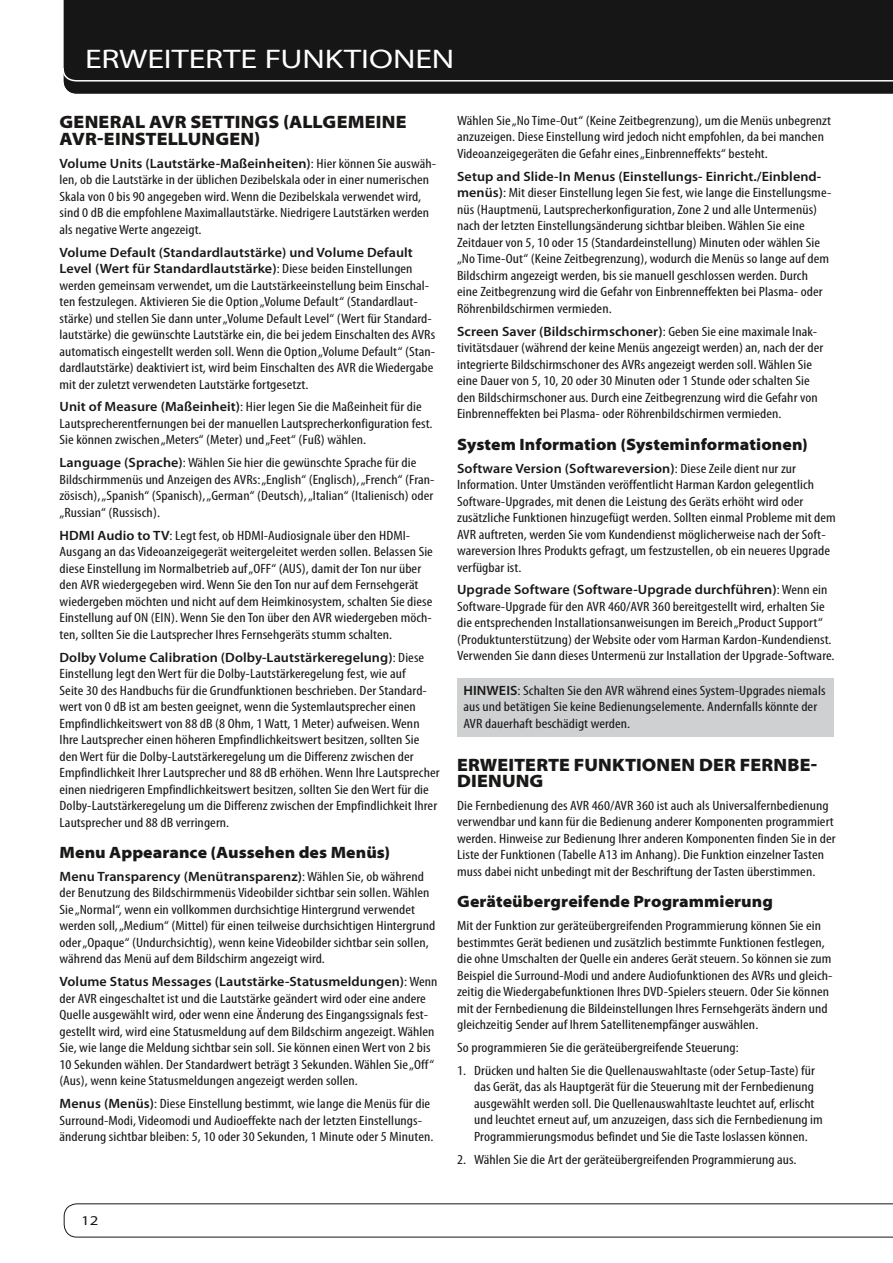
<style>
.page{position:relative;width:893px;height:1263px;background:#fff}
.page>*{position:absolute;margin:0;border:0;box-sizing:border-box;transform-origin:0 0}
.t1{font:semi-expanded 27px "Myriad Pro";color:#fff;scale:1.15 1}
.t2{font:900 semi-expanded 18px/16.5px "Myriad Pro";letter-spacing:.01em;color:#1a1817}
.t3{font:900 semi-expanded 16.5px "Myriad Pro";color:#1a1817}
.t4{font:condensed 13.5px/16.5px "Myriad Pro";letter-spacing:.005em;color:#1a1817;scale:1.15 1}
.t5{font:semi-expanded 13.5px "Myriad Pro";color:#1a1817;scale:1.15 1}
.s1{font-weight:600;font-stretch:normal}
</style>
<div class="page">
<div style="left:63px;top:0;width:830px;height:94px;background:#161616"></div>
<svg style="left:63px;top:1203px;width:830px;height:35px"></svg>
<div style="left:457px;top:678px;width:376px;height:58px;background:#cfd0d1"></div>
<h1 class="t1" style="left:85px;top:44px;width:323px">ERWEITERTE FU NKTIONEN</h1>
<h2 class="t2" style="left:60px;top:114px;width:348px">General AVR Settings (Allgemeine<br>AVR-Einstellu</h2>
<h2 class="t2" style="left:202px;top:131px;width:60px">ngen)</h2>
<p class="t4" style="left:60px;top:155px;width:329px"><span class="s1">Volume Units (Lautstärke-Maßeinheiten)</span>: Hier können Sie auswäh&shy;len, ob die Lautstärke in der üblichen Dezibelskala oder in einer numerischen Skala von 0 bis 90 angegeben wird. Wenn die Dezibelskala verwendet wird, sind 0 dB die empfohlene Maximallautstärke. Niedrigere Lautstärken werden als negative Werte angezeigt.</p>
<p class="t4" style="left:60px;top:244px;width:328px"><span class="s1">Volume Default (Standardlautstärke) und Volume Default Level (Wert für Standardlautstärke)</span>: Diese beiden Einstellungen werden gemeinsam verwendet, um die Lautstärkeeinstellung beim Einschal&shy;ten festzulegen. Aktivieren Sie die Option „Volume Default“ (Standardlaut&shy;stärke) und stellen Sie dann unter „Volume Default Level“ (Wert für Standard&shy;lautstärke) die gewünschte Lautstärke ein, die bei jedem Einschalten des AVRs automatisch eingestellt werden soll. Wenn die Option „Volume Default“ (Stan&shy;dardlautstärke) deaktiviert ist, wird beim Einschalten des AVR die Wiedergabe mit der zuletzt verwendeten Lautstärke fortgesetzt.</p>
<p class="t4" style="left:60px;top:399px;width:326px"><span class="s1">Unit of Measure (Maßeinheit)</span>: Hier legen Sie die Maßeinheit für die<br>Lautsprecherentfernungen bei der manuellen Lautsprecherkonfiguration fest.<br>Sie können zwischen „Meters“ (Meter) und „Feet“ (Fuß) wählen.</p>
<p class="t4" style="left:60px;top:455px;width:328px"><span class="s1">Language (Sprache)</span>: Wählen Sie hier die gewünschte Sprache für die Bildschirmmenüs und Anzeigen des AVRs: „English“ (Englisch), „French“ (Fran&shy;zösisch), „Spanish“ (Spanisch), „German“ (Deutsch), „Italian“ (Italienisch) oder „Russian“ (Russisch).</p>
<p class="t4" style="left:60px;top:527px;width:326px"><span class="s1">HDMI Audio to TV</span>: Legt fest, ob HDMI-Audiosignale über den HDMI-Ausgang an das Videoanzeigegerät weitergeleitet werden sollen. Belassen Sie diese Einstellung im Normalbetrieb auf „OFF“ (AUS), damit der Ton nur über den AVR wiedergegeben wird. Wenn Sie den Ton nur auf dem Fernsehgerät wiedergeben möchten und nicht auf dem Heimkinosystem, schalten Sie diese Einstellung auf ON (EIN). Wenn Sie den Ton über den AVR wiedergeben möch&shy;ten, sollten Sie die Lautsprecher Ihres Fernsehgeräts stumm schalten.</p>
<p class="t4" style="left:60px;top:649px;width:332px"><span class="s1">Dolby Volume Calibration (Dolby-Lautstärkeregelung)</span>: Diese Einstellung legt den Wert für die Dolby-Lautstärkeregelung fest, wie auf<br>Seite 30 des Handbuchs für die Grundfunktionen beschrieben. Der Standard&shy;wert von 0 dB ist am besten geeignet, wenn die Systemlautsprecher einen Empfindlichkeitswert von 88 dB (8 Ohm, 1 Watt, 1 Meter) aufweisen. Wenn Ihre Lautsprecher einen höheren Empfindlichkeitswert besitzen, sollten Sie den Wert für die Dolby-Lautstärkeregelung um die Differenz zwischen der Empfindlichkeit Ihrer Lautsprecher und 88 dB erhöhen. Wenn Ihre Lautsprecher einen niedrigeren Empfindlichkeitswert besitzen, sollten Sie den Wert für die Dolby-Lautstärkeregelung um die Differenz zwischen der Empfindlichkeit Ihrer Lautsprecher und 88 dB verringern.</p>
<p class="t3" style="left:60px;top:843px;width:332px">Menu Appearance (Aussehen des Menüs)</p>
<p class="t4" style="left:60px;top:868px;width:328px"><span class="s1">Menu Transparency (Menütransparenz)</span>: Wählen Sie, ob während der Benutzung des Bildschirmmenüs Videobilder sichtbar sein sollen. Wählen Sie „Normal“, wenn ein vollkommen durchsichtige Hintergrund verwendet werden soll, „Medium“ (Mittel) für einen teilweise durchsichtigen Hintergrund oder „Opaque“ (Undurchsichtig), wenn keine Videobilder sichtbar sein sollen, während das Menü auf dem Bildschirm angezeigt wird.</p>
<p class="t4" style="left:60px;top:974px;width:330px"><span class="s1">Volume Status Messages (Lautstärke-Statusmeldungen)</span>: Wenn der AVR eingeschaltet ist und die Lautstärke geändert wird oder eine andere Quelle ausgewählt wird, oder wenn eine Änderung des Eingangssignals fest&shy;gestellt wird, wird eine Statusmeldung auf dem Bildschirm angezeigt. Wählen Sie, wie lange die Meldung sichtbar sein soll. Sie können einen Wert von 2 bis 10 Sekunden wählen. Der Standardwert beträgt 3 Sekunden. Wählen Sie „Off“ (Aus), wenn keine Statusmeldungen angezeigt werden sollen.</p>
<p class="t4" style="left:60px;top:1096px;width:327px"><span class="s1">Menus (Menüs)</span>: Diese Einstellung bestimmt, wie lange die Menüs für die<br>Surround-Modi, Videomodi und Audioeffekte nach der letzten Einstellungs&shy;änderung sichtbar bleiben: 5, 10 oder 30 Sekunden, 1 Minute oder 5 Minuten.</p>
<p class="t4" style="left:457px;top:112px;width:327px">Wählen Sie „No Time-Out“ (Keine Zeitbegrenzung), um die Menüs unbegrenzt anzuzeigen. Diese Einstellung wird jedoch nicht empfohlen, da bei manchen<br>Videoanzeigegeräten die Gefahr eines „Einbrenneffekts“ besteht.</p>
<p class="t4" style="left:457px;top:168px;width:327px"><span class="s1">Setup and Slide-In Menus (Einstellungs- Einricht./Einblend&shy;menüs)</span>: Mit dieser Einstellung legen Sie fest, wie lange die Einstellungsme&shy;nüs (Hauptmenü, Lautsprecherkonfiguration, Zone 2 und alle Untermenüs) nach der letzten Einstellungsänderung sichtbar bleiben. Wählen Sie eine Zeitdauer von 5, 10 oder 15 (Standardeinstellung) Minuten oder wählen Sie „No Time-Out“ (Keine Zeitbegrenzung), wodurch die Menüs so lange auf dem Bildschirm angezeigt werden, bis sie manuell geschlossen werden. Durch eine Zeitbegrenzung wird die Gefahr von Einbrenneffekten bei Plasma- oder Röhrenbildschirmen vermieden.</p>
<p class="t4" style="left:457px;top:323px;width:320px"><span class="s1">Screen Saver (Bildschirmschoner)</span>: Geben Sie eine maximale Inak&shy;tivitätsdauer (während der keine Menüs angezeigt werden) an, nach der der integrierte Bildschirmschoner des AVRs angezeigt werden soll. Wählen Sie eine Dauer von 5, 10, 20 oder 30 Minuten oder 1 Stunde oder schalten Sie den Bildschirmschoner aus. Durch eine Zeitbegrenzung wird die Gefahr von Einbrenneffekten bei Plasma- oder Röhrenbildschirmen vermieden.</p>
<p class="t3" style="left:457px;top:435px;width:352px">System Information (Systeminformationen)</p>
<p class="t4" style="left:457px;top:460px;width:331px"><span class="s1">Software Version (Softwareversion)</span>: Diese Zeile dient nur zur Information. Unter Umständen veröffentlicht Harman Kardon gelegentlich Software-Upgrades, mit denen die Leistung des Geräts erhöht wird oder zusätzliche Funktionen hinzugefügt werden. Sollten einmal Probleme mit dem AVR auftreten, werden Sie vom Kundendienst möglicherweise nach der Soft&shy;wareversion Ihres Produkts gefragt, um festzustellen, ob ein neueres Upgrade verfügbar ist.</p>
<p class="t4" style="left:457px;top:582px;width:330px"><span class="s1">Upgrade Software (Software-Upgrade durchführen)</span>: Wenn ein Software-Upgrade für den AVR 460/AVR 360 bereitgestellt wird, erhalten Sie die entsprechenden Installationsanweisungen im Bereich „Product Support“ (Produktunterstützung) der Website oder vom Harman Kardon-Kundendienst.<br>Verwenden Sie dann dieses Untermenü zur Installation der Upgrade-Software.</p>
<p class="t4" style="left:463px;top:682px;width:316px"><span class="s1">HINWEIS</span>: Schalten Sie den AVR während eines System-Upgrades niemals aus und betätigen Sie keine Bedienungselemente. Andernfalls könnte der<br>AVR dauerhaft beschädigt werden.</p>
<h2 class="t2" style="left:457px;top:756px;width:52px">ERWEITERTE</h2>
<h2 class="t2" style="left:574px;top:756px;width:96px">FUNKTIONEN</h2>
<h2 class="t2" style="left:699px;top:756px;width:64px">DER FERN</h2>
<h2 class="t2" style="left:787px;top:756px;width:31px">BE-</h2>
<h2 class="t2" style="left:457px;top:773px;width:73px">DIENUNG</h2>
<p class="t4" style="left:457px;top:797px;width:331px">Die Fernbedienung des AVR 460/AVR 360 ist auch als Universalfernbedienung verwendbar und kann für die Bedienung anderer Komponenten programmiert werden. Hinweise zur Bedienung Ihrer anderen Komponenten finden Sie in der Liste der Funktionen (Tabelle A13 im Anhang). Die Funktion einzelner Tasten muss dabei nicht unbedingt mit der Beschriftung der Tasten überstimmen.</p>
<p class="t3" style="left:457px;top:892px;width:317px">Geräteübergreifende Programmierung</p>
<p class="t4" style="left:457px;top:918px;width:328px">Mit der Funktion zur geräteübergreifenden Programmierung können Sie ein bestimmtes Gerät bedienen und zusätzlich bestimmte Funktionen festlegen, die ohne Umschalten der Quelle ein anderes Gerät steuern. So können sie zum Beispiel die Surround-Modi und andere Audiofunktionen des AVRs und gleich&shy;zeitig die Wiedergabefunktionen Ihres DVD-Spielers steuern. Oder Sie können mit der Fernbedienung die Bildeinstellungen Ihres Fernsehgeräts ändern und gleichzeitig Sender auf Ihrem Satellitenempfänger auswählen.</p>
<p class="t4" style="left:457px;top:1040px;width:246px">So programmieren Sie die geräteübergreifende Steuerung:</p>
<p class="t4" style="left:474px;top:1062px;width:305px;text-indent:-17px">1. Drücken und halten Sie die Quellenauswahltaste (oder Setup-Taste) für das Gerät, das als Hauptgerät für die Steuerung mit der Fernbedienung ausgewählt werden soll. Die Quellenauswahltaste leuchtet auf, erlischt und leuchtet erneut auf, um anzuzeigen, dass sich die Fernbedienung im Programmierungsmodus befindet und Sie die Taste loslassen können.</p>
<p class="t4" style="left:457px;top:1151px;width:297px">2. Wählen Sie die Art der geräteübergreifenden Programmierung aus.</p>
<p class="t5" style="left:81px;top:1213px;width:17px">12</p>
</div>
